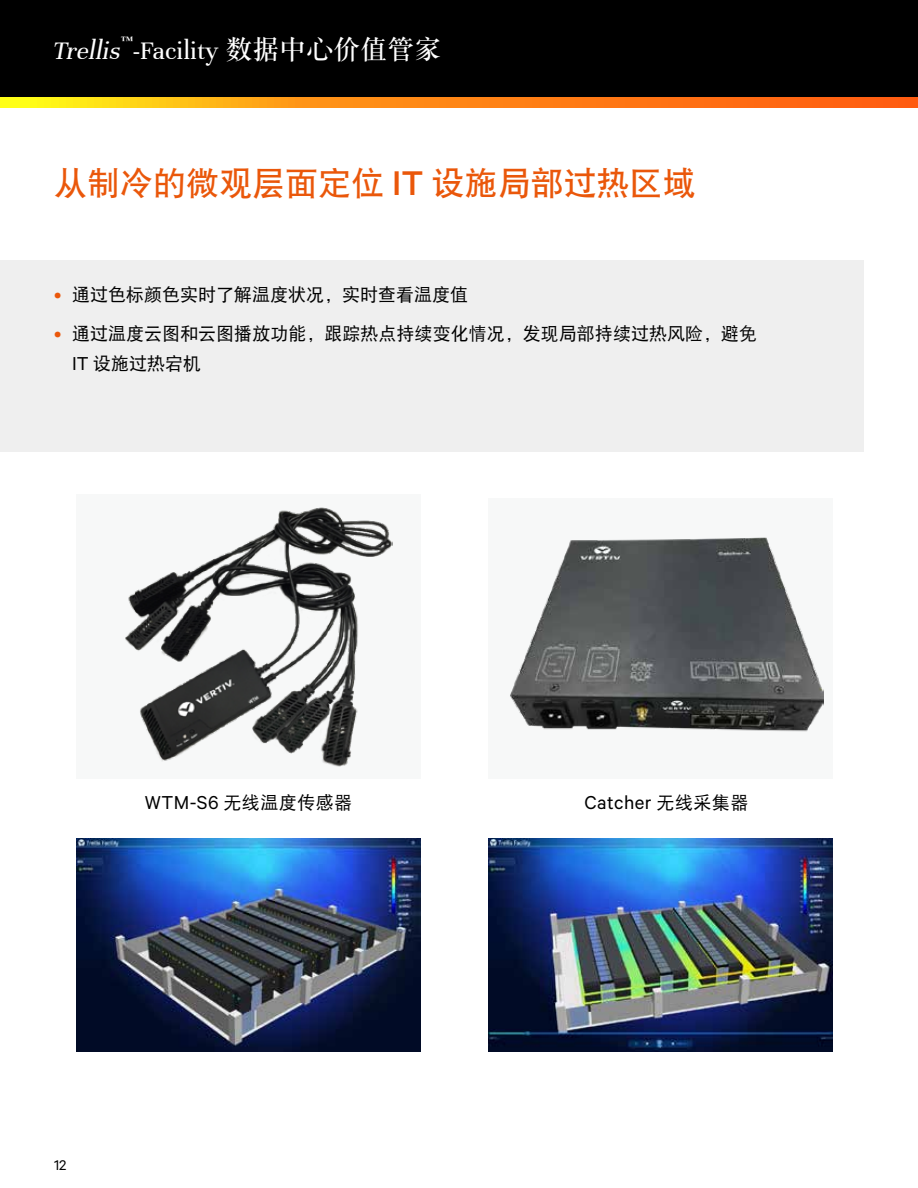
<style>
.page{position:relative;width:918px;height:1188px;background:#fff}
.page>*{position:absolute;margin:0;border:0;box-sizing:border-box;transform-origin:0 0}
.t1{font:33px "DFP Hei W7";color:#ea570a}
.t2{font:27px "Unna";color:#fff}
.t3{font:18px/30px "DFP Hei W5";color:#000}
.t4{font:18px "DFP Hei W5";letter-spacing:.025em;color:#000}
.t5{font:18px "Calibre";letter-spacing:.025em;color:#000}
.t6{font:15.75px "Unna";color:#fff}
.t7{font:13.5px "Calibre";color:#000}
.s1{font-style:italic}
.s2{font-family:"DF Song GB W7"}
.s3{font-family:"Calibre";font-weight:500}
.s4{font-family:"Calibre";color:#ea570a}
.s5{font-family:"Calibre"}
.s6{font-family:"DFP Hei W5"}
</style>
<div class="page">
<div style="left:0;top:0;width:918px;height:98px;background:#000"></div>
<svg style="left:0;top:98px;width:918px;height:10px;background:#ff9314"></svg>
<div style="left:0;top:260px;width:864px;height:192px;background:#efefef"></div>
<img style="left:76px;top:838px;width:345px;height:213px">
<img style="left:489px;top:838px;width:344px;height:213px">
<div style="left:76px;top:495px;width:345px;height:284px;background:#f7f8f8"></div>
<img style="left:125px;top:507px;width:267px;height:260px">
<div style="left:489px;top:499px;width:344px;height:280px;background:#f7f8f8"></div>
<img style="left:510px;top:537px;width:314px;height:195px">
<h2 class="t2" style="left:52px;top:35px;width:391px"><span class="s1">Trellis</span> -Facility <span class="s2">数据中心价值管家</span></h2>
<p class="t6" style="left:121px;top:32px;width:13px">™</p>
<h1 class="t1" style="left:54px;top:167px;width:643px">从制冷的微观层面定位 <span class="s3">IT</span> 设施局部过热区域</h1>
<p class="t3" style="left:54px;top:280px;width:415px"><span class="s4">•</span> 通过色标颜色实时了解温度状况，实时查看温度值</p>
<p class="t3" style="left:72px;top:319px;width:687px;text-indent:-18px"><span class="s4">•</span> 通过温度云图和云图播放功能，跟踪热点持续变化情况，发现局部持续过热风险，避免<br><span class="s5">IT</span> 设施过热宕机</p>
<p class="t4" style="left:145px;top:793px;width:209px"><span class="s5">WTM-S6</span> 无线温度传感器</p>
<p class="t5" style="left:584px;top:790px;width:165px">Catcher <span class="s6">无线采集器</span></p>
<p class="t7" style="left:54px;top:1156px;width:14px">12</p>
</div>
